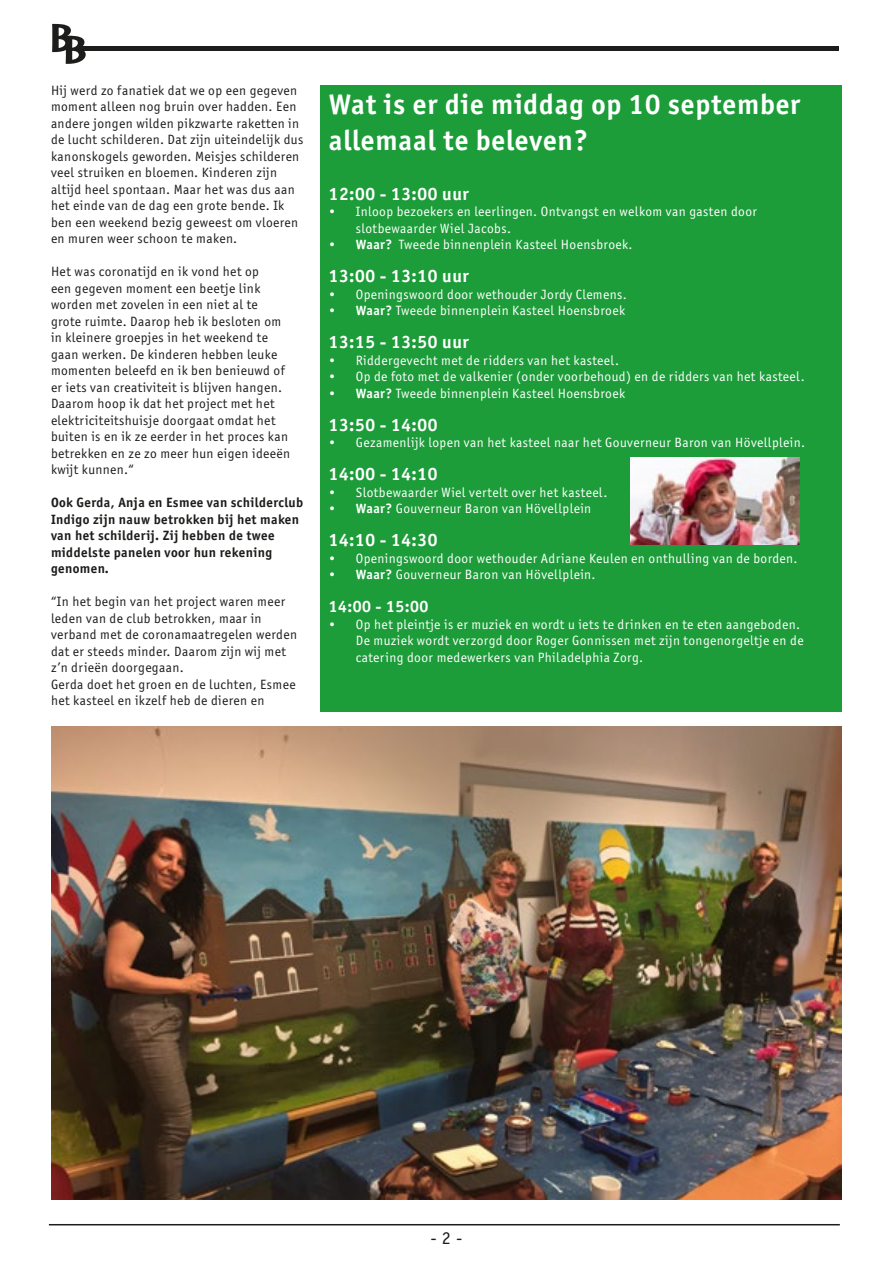
<style>
.page{position:relative;width:893px;height:1263px;background:#fff}
.page>*{position:absolute;margin:0;border:0;box-sizing:border-box;transform-origin:0 0}
.t1{font:700 28.5px/36px "Officina Sans ITC Pro";letter-spacing:.03em;color:#fff}
.t2{font:700 18px "Officina Sans ITC Pro";letter-spacing:.03em;color:#fff}
.t3{font:18px "Officina Sans";color:#1d1d1b}
.t4{font:700 16.5px "Officina Sans ITC Pro";letter-spacing:.03em;color:#fff}
.t5{font:13.5px/16.5px "Officina Sans ITC Pro";letter-spacing:.03em;color:#1d1d1b}
.t6{font:13.5px/16.5px "Officina Sans ITC Pro";letter-spacing:.03em;color:#fff}
.t7{font:700 13.5px/16.5px "Officina Sans ITC Pro";letter-spacing:.03em;color:#1d1d1b}
.s1{font-weight:700}
</style>
<div class="page">
<hr style="left:49px;top:1224px;width:791px;height:1px;background:#1d1d1b">
<svg style="left:52px;top:24px;width:34px;height:40px"></svg>
<div style="left:79px;top:46px;width:759px;height:5px;background:#1d1d1b"></div>
<div style="left:320px;top:85px;width:522px;height:626px;background:#1c9d39"></div>
<img style="left:51px;top:726px;width:791px;height:473px">
<img style="left:630px;top:458px;width:169px;height:86px">
<p class="t5" style="left:51px;top:82px;width:254px">Hij werd zo fanatiek dat we op een gegeven moment alleen nog bruin over hadden. Een andere jongen wilden pikzwarte raketten in de lucht schilderen. Dat zijn uiteindelijk dus kanonskogels geworden. Meisjes schilderen veel struiken en bloemen. Kinderen zijn altijd heel spontaan. Maar het was dus aan het einde van de dag een grote bende. Ik ben een weekend bezig geweest om vloeren en muren weer schoon te maken.</p>
<p class="t5" style="left:51px;top:263px;width:241px">Het was coronatijd en ik vond het op<br>een gegeven moment een beetje link worden met zovelen in een niet al te grote ruimte. Daarop heb ik besloten om in kleinere groepjes in het weekend te gaan werken. De kinderen hebben leuke momenten beleefd en ik ben benieuwd of er iets van creativiteit is blijven hangen.<br>Daarom hoop ik dat het project met het elektriciteitshuisje doorgaat omdat het buiten is en ik ze eerder in het proces kan betrekken en ze zo meer hun eigen ideeën kwijt kunnen.“</p>
<p class="t7" style="left:51px;top:494px;width:254px">Ook Gerda, Anja en Esmee van schilderclub Indigo zijn nauw betrokken bij het maken van het schilderij. Zij hebben de twee middelste panelen voor hun rekening genomen.</p>
<p class="t5" style="left:51px;top:593px;width:248px">“In het begin van het project waren meer leden van de club betrokken, maar in verband met de coronamaatregelen werden dat er steeds minder. Daarom zijn wij met z’n drieën doorgegaan.<br>Gerda doet het groen en de luchten, Esmee het kasteel en ikzelf heb de dieren en</p>
<h1 class="t1" style="left:329px;top:86px;width:473px">Wat is er die middag op 10 september allemaal te beleven?</h1>
<h2 class="t2" style="left:329px;top:182px;width:142px">12:00 - 13:00 uur</h2>
<p class="t6" style="left:356px;top:203px;width:403px;text-indent:-27px">• Inloop bezoekers en leerlingen. Ontvangst en welkom van gasten door slotbewaarder Wiel Jacobs.</p>
<p class="t6" style="left:329px;top:236px;width:305px"><span class="s1">• Waar?</span> Tweede binnenplein Kasteel Hoensbroek.</p>
<h2 class="t2" style="left:329px;top:265px;width:142px">13:00 - 13:10 uur</h2>
<p class="t6" style="left:329px;top:286px;width:299px">• Openingswoord door wethouder Jordy Clemens.</p>
<p class="t6" style="left:329px;top:302px;width:298px"><span class="s1">• Waar?</span> Tweede binnenplein Kasteel Hoensbroek</p>
<h2 class="t2" style="left:329px;top:331px;width:142px">13:15 - 13:50 uur</h2>
<p class="t6" style="left:329px;top:352px;width:292px">• Riddergevecht met de ridders van het kasteel.</p>
<p class="t6" style="left:329px;top:368px;width:477px">• Op de foto met de valkenier (onder voorbehoud) en de ridders van het kasteel.</p>
<p class="t6" style="left:329px;top:385px;width:298px"><span class="s1">• Waar?</span> Tweede binnenplein Kasteel Hoensbroek</p>
<h2 class="t2" style="left:329px;top:413px;width:110px">13:50 - 14:00</h2>
<p class="t6" style="left:329px;top:434px;width:478px">• Gezamenlijk lopen van het kasteel naar het Gouverneur Baron van Hövellplein.</p>
<h2 class="t2" style="left:329px;top:463px;width:110px">14:00 - 14:10</h2>
<p class="t6" style="left:329px;top:484px;width:280px">• Slotbewaarder Wiel vertelt over het kasteel.</p>
<p class="t6" style="left:329px;top:500px;width:264px"><span class="s1">• Waar?</span> Gouverneur Baron van Hövellplein</p>
<h2 class="t2" style="left:329px;top:529px;width:110px">14:10 - 14:30</h2>
<p class="t6" style="left:329px;top:550px;width:470px">• Openingswoord door wethouder Adriane Keulen en onthulling van de borden.</p>
<p class="t6" style="left:329px;top:566px;width:268px"><span class="s1">• Waar?</span> Gouverneur Baron van Hövellplein.</p>
<p class="t4" style="left:329px;top:596px;width:101px">14:00 - 15:00</p>
<p class="t6" style="left:356px;top:616px;width:449px;text-indent:-27px">• Op het pleintje is er muziek en wordt u iets te drinken en te eten aangeboden.<br>De muziek wordt verzorgd door Roger Gonnissen met zijn tongenorgeltje en de catering door medewerkers van Philadelphia Zorg.</p>
<h2 class="t3" style="left:430px;top:1227px;width:34px">- 2 -</h2>
</div>
